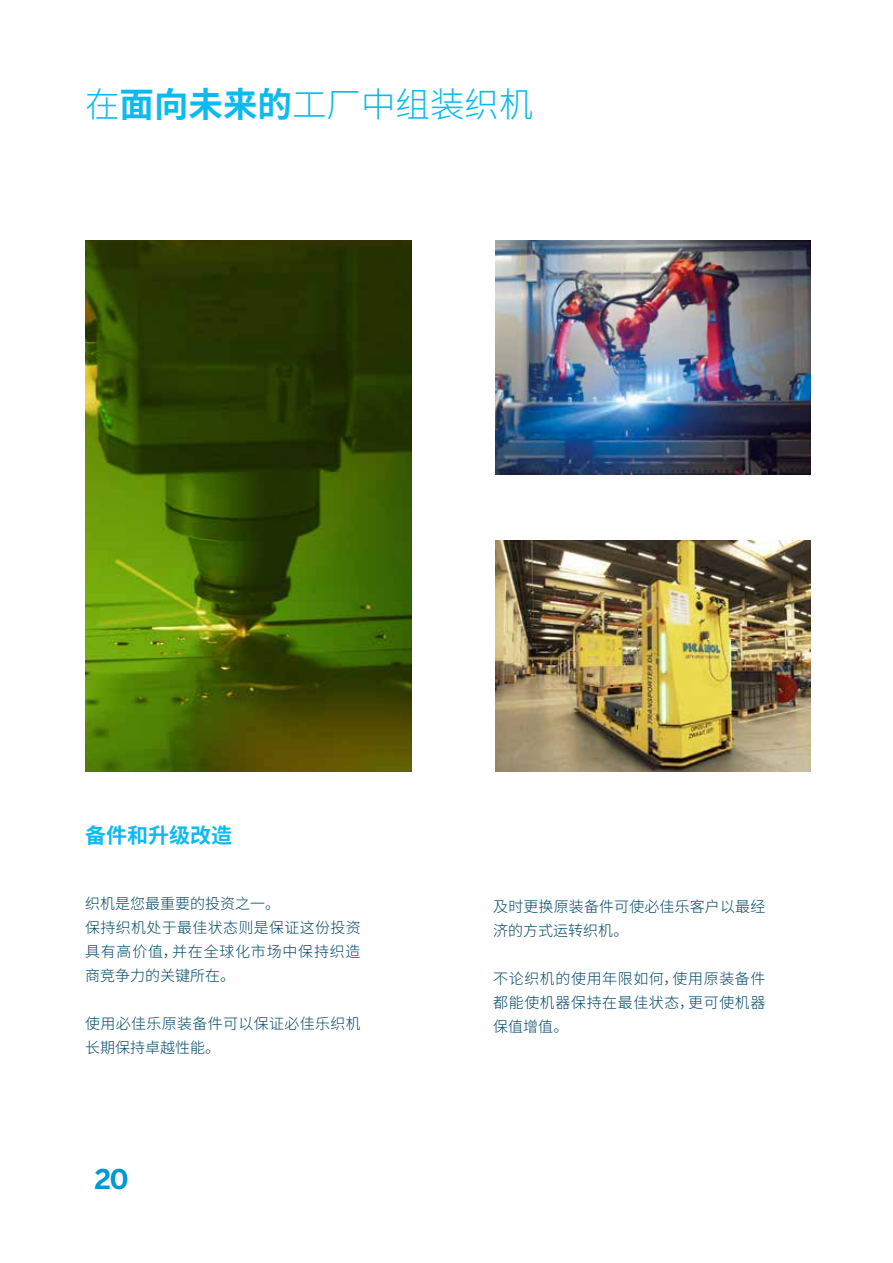
<style>
.page{position:relative;width:893px;height:1263px;background:#fff}
.page>*{position:absolute;margin:0;border:0;box-sizing:border-box;transform-origin:0 0}
.t1{font:300 34.5px "Source Han Sans CN";color:#0bbbef}
.t2{font:700 27px "Benton Sans";color:#0099d4}
.t3{font:700 21px "Source Han Sans CN";color:#0bbbef}
.t4{font:300 15px/24px "Source Han Sans CN";letter-spacing:.02em;color:#004768}
.s1{font-weight:700}
</style>
<div class="page">
<img style="left:85px;top:240px;width:326px;height:532px">
<img style="left:495px;top:541px;width:315px;height:231px">
<img style="left:495px;top:240px;width:315px;height:235px">
<h1 class="t1" style="left:85px;top:85px;width:450px">在<span class="s1">面向未来的</span>工厂中组装织机</h1>
<h3 class="t3" style="left:85px;top:823px;width:148px">备件和升级改造</h3>
<p class="t4" style="left:85px;top:891px;width:277px">织机是您最重要的投资之一。<br>保持织机处于最佳状态则是保证这份投资具有高价值，并在全球化市场中保持织造商竞争力的关键所在。</p>
<p class="t4" style="left:85px;top:1011px;width:277px">使用必佳乐原装备件可以保证必佳乐织机长期保持卓越性能。</p>
<h2 class="t2" style="left:95px;top:1162px;width:36px">20</h2>
<p class="t4" style="left:493px;top:894px;width:274px">及时更换原装备件可使必佳乐客户以最经济的方式运转织机。</p>
<p class="t4" style="left:493px;top:966px;width:274px;text-align:justify">不论织机的使用年限如何，使用原装备件都能使机器保持在最佳状态，更可使机器保值增值。</p>
</div>
